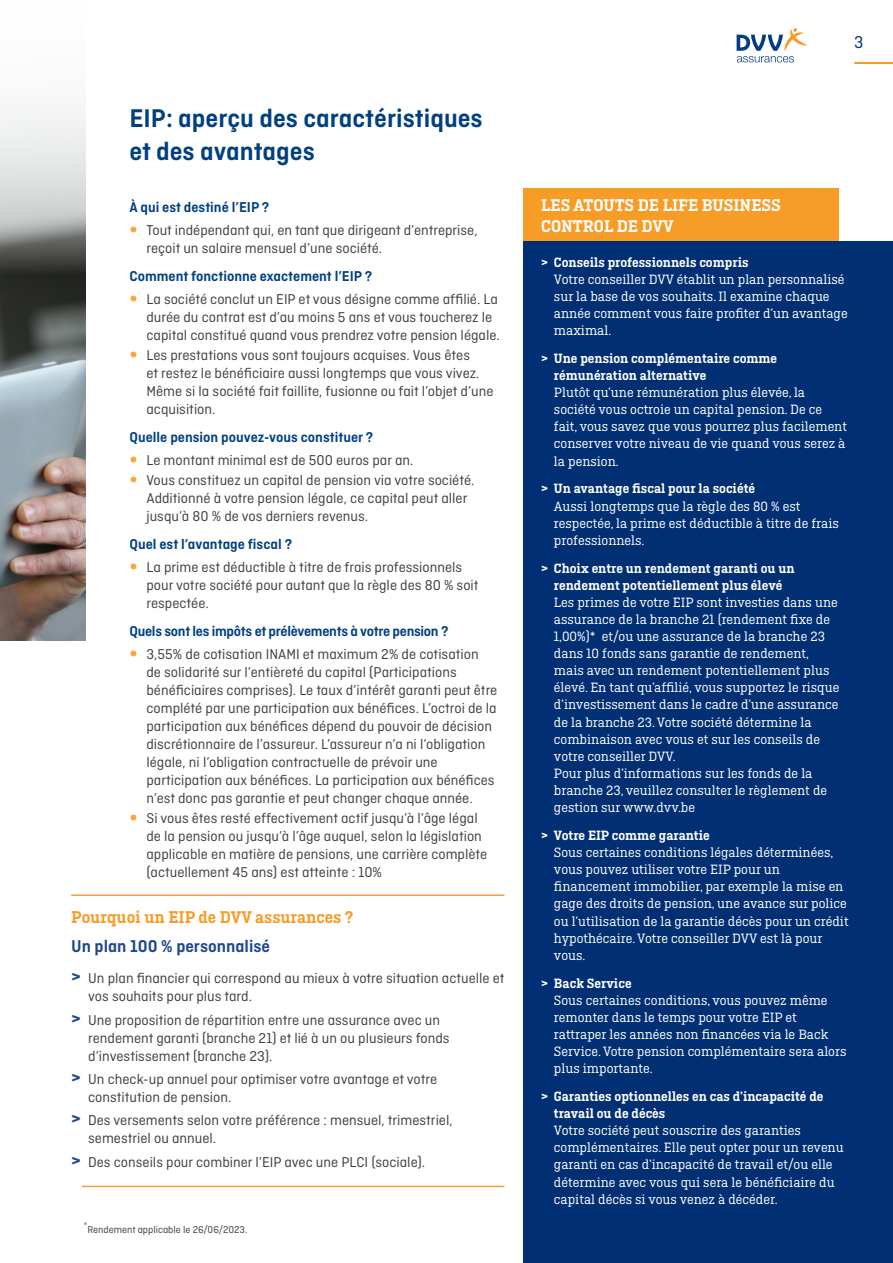
<style>
.page{position:relative;width:893px;height:1263px;background:#fff}
.page>*{position:absolute;margin:0;border:0;box-sizing:border-box;transform-origin:0 0}
.tussentitel{font:600 27px/32.4px "Ciutadella";color:#004081}
.voorbeeld{font:600 18px/21.6px "Ciutadella Slab";color:#fff}
.body_tekst{font:600 18px "Ciutadella Slab";color:#f89c28}
.body_tekst-2{font:600 18px "Ciutadella";color:#1f488c}
.t1{font:18px "Ciutadella";color:#002f73}
.body_tekst-3{font:15px/18px "Ciutadella";color:#3e3e3f}
.tussentitel-2{font:600 15px "Ciutadella";color:#004081}
.tussentitel-3{font:600 15px "Ciutadella";letter-spacing:-.02em;color:#004081}
.voorbeeld-2{font:14.25px/17.1px "Ciutadella Slab";color:#fff}
.voorbeeld-3{font:600 14.25px/17.1px "Ciutadella Slab";color:#fff}
.comments{font:10.5px "Ciutadella";color:#3e3e3f}
.comments-2{font:8.7px "Ciutadella";color:#3e3e3f}
.s1{font-weight:600;font-size:19.5px;color:#1f488c}
</style>
<div class="page">
<hr style="left:854px;top:62px;width:39px;height:2px;background:#f89c28">
<img style="left:0;top:276px;width:85px;height:364px">
<svg style="left:0;top:107px;width:86px;height:169px"></svg>
<svg style="left:737px;top:28px;width:70px;height:34px"></svg>
<hr style="left:71px;top:894px;width:433px;height:2px;background:#f89c39">
<hr style="left:82px;top:1186px;width:422px;height:1px;background:#f89c39">
<div style="left:524px;top:188px;width:315px;height:55px;background:#f89c28"></div>
<div style="left:524px;top:242px;width:369px;height:1021px;background:#002f73"></div>
<p class="tussentitel" style="left:129px;top:102px;width:355px">EIP: aperçu des caractéristiques et des avantages</p>
<p class="tussentitel-2" style="left:129px;top:199px;width:141px">À qui est destiné l’EIP ?</p>
<p class="body_tekst-3" style="left:146px;top:221px;width:333px">Tout indépendant qui, en tant que dirigeant d’entreprise, reçoit un salaire mensuel d’une société.</p>
<p class="tussentitel-2" style="left:129px;top:268px;width:244px">Comment fonctionne exactement l’EIP ?</p>
<p class="body_tekst-3" style="left:146px;top:290px;width:355px">La société conclut un EIP et vous désigne comme affilié. La durée du contrat est d’au moins 5 ans et vous toucherez le capital constitué quand vous prendrez votre pension légale.</p>
<p class="body_tekst-3" style="left:146px;top:346px;width:349px">Les prestations vous sont toujours acquises. Vous êtes<br>et restez le bénéficiaire aussi longtemps que vous vivez.<br>Même si la société fait faillite, fusionne ou fait l’objet d’une acquisition.</p>
<p class="tussentitel-2" style="left:129px;top:429px;width:245px">Quelle pension pouvez-vous constituer ?</p>
<p class="body_tekst-3" style="left:146px;top:451px;width:268px">Le montant minimal est de 500 euros par an.</p>
<p class="body_tekst-3" style="left:146px;top:471px;width:329px">Vous constituez un capital de pension via votre société.<br>Additionné à votre pension légale, ce capital peut aller jusqu’à 80 % de vos derniers revenus.</p>
<p class="tussentitel-2" style="left:129px;top:536px;width:164px">Quel est l’avantage fiscal ?</p>
<p class="body_tekst-3" style="left:146px;top:558px;width:334px">La prime est déductible à titre de frais professionnels pour votre société pour autant que la règle des 80 % soit respectée.</p>
<p class="tussentitel-3" style="left:129px;top:623px;width:320px">Quels sont les impôts et prélèvements à votre pension ?</p>
<p class="body_tekst-3" style="left:146px;top:644px;width:352px">3,55% de cotisation INAMI et maximum 2% de cotisation<br>de solidarité sur l’entièreté du capital (Participations bénéficiaires comprises). Le taux d’intérêt garanti peut être complété par une participation aux bénéfices. L’octroi de la participation aux bénéfices dépend du pouvoir de décision discrétionnaire de l’assureur. L’assureur n’a ni l’obligation légale, ni l’obligation contractuelle de prévoir une participation aux bénéfices. La participation aux bénéfices n’est donc pas garantie et peut changer chaque année.</p>
<p class="body_tekst-3" style="left:146px;top:809px;width:342px">Si vous êtes resté effectivement actif jusqu’à l’âge légal de la pension ou jusqu’à l’âge auquel, selon la législation applicable en matière de pensions, une carrière complète (actuellement 45 ans) est atteinte : 10%</p>
<p class="body_tekst" style="left:71px;top:907px;width:284px">Pourquoi un EIP de DVV assurances ?</p>
<p class="body_tekst-2" style="left:71px;top:936px;width:200px">Un plan 100 % personnalisé</p>
<p class="body_tekst-3" style="left:88px;top:969px;width:418px;text-indent:-17px"><span class="s1">&gt;</span> Un plan financier qui correspond au mieux à votre situation actuelle et vos souhaits pour plus tard.</p>
<p class="body_tekst-3" style="left:88px;top:1010px;width:363px;text-indent:-17px"><span class="s1">&gt;</span> Une proposition de répartition entre une assurance avec un rendement garanti (branche 21) et lié à un ou plusieurs fonds d’investissement (branche 23).</p>
<p class="body_tekst-3" style="left:88px;top:1070px;width:350px;text-indent:-17px"><span class="s1">&gt;</span> Un check-up annuel pour optimiser votre avantage et votre constitution de pension.</p>
<p class="body_tekst-3" style="left:88px;top:1111px;width:366px;text-indent:-17px"><span class="s1">&gt;</span> Des versements selon votre préférence : mensuel, trimestriel, semestriel ou annuel.</p>
<p class="body_tekst-3" style="left:71px;top:1153px;width:355px"><span class="s1">&gt;</span> Des conseils pour combiner l’EIP avec une PLCI (sociale).</p>
<p class="comments-2" style="left:84px;top:1220px;width:5px">*</p>
<p class="comments" style="left:87px;top:1224px;width:161px">Rendement applicable le 26/06/2023.</p>
<p class="t1" style="left:854px;top:32px;width:11px">3</p>
<p class="voorbeeld" style="left:541px;top:194px;width:241px">LES ATOUTS DE LIFE BUSINESS<br>CONTROL DE DVV</p>
<p class="voorbeeld-3" style="left:541px;top:253px;width:209px">&gt; Conseils professionnels compris</p>
<p class="voorbeeld-2" style="left:554px;top:271px;width:295px">Votre conseiller DVV établit un plan personnalisé sur la base de vos souhaits. Il examine chaque année comment vous faire profiter d’un avantage maximal.</p>
<p class="voorbeeld-3" style="left:554px;top:350px;width:225px;text-indent:-13px">&gt; Une pension complémentaire comme rémunération alternative</p>
<p class="voorbeeld-2" style="left:554px;top:384px;width:295px">Plutôt qu’une rémunération plus élevée, la société vous octroie un capital pension. De ce fait, vous savez que vous pourrez plus facilement conserver votre niveau de vie quand vous serez à la pension.</p>
<p class="voorbeeld-3" style="left:541px;top:480px;width:215px">&gt; Un avantage fiscal pour la société</p>
<p class="voorbeeld-2" style="left:554px;top:497px;width:286px">Aussi longtemps que la règle des 80 % est respectée, la prime est déductible à titre de frais professionnels.</p>
<p class="voorbeeld-3" style="left:541px;top:559px;width:255px;text-align:center">&gt; Choix entre un rendement garanti ou un rendement potentiellement plus élevé</p>
<p class="voorbeeld-2" style="left:554px;top:594px;width:287px">Les primes de votre EIP sont investies dans une assurance de la branche 21 (rendement fixe de 1,00%)* et/ou une assurance de la branche 23 dans 10 fonds sans garantie de rendement, mais avec un rendement potentiellement plus élevé. En tant qu’affilié, vous supportez le risque d’investissement dans le cadre d’une assurance de la branche 23. Votre société détermine la combinaison avec vous et sur les conseils de votre conseiller DVV.</p>
<p class="voorbeeld-2" style="left:554px;top:765px;width:275px">Pour plus d’informations sur les fonds de la branche 23, veuillez consulter le règlement de gestion sur www.dvv.be</p>
<p class="voorbeeld-3" style="left:541px;top:827px;width:170px">&gt; Votre EIP comme garantie</p>
<p class="voorbeeld-2" style="left:554px;top:844px;width:296px">Sous certaines conditions légales déterminées, vous pouvez utiliser votre EIP pour un financement immobilier, par exemple la mise en gage des droits de pension, une avance sur police ou l’utilisation de la garantie décès pour un crédit hypothécaire. Votre conseiller DVV est là pour vous.</p>
<p class="voorbeeld-3" style="left:541px;top:974px;width:92px">&gt; Back Service</p>
<p class="voorbeeld-2" style="left:554px;top:991px;width:294px">Sous certaines conditions, vous pouvez même remonter dans le temps pour votre EIP et rattraper les années non financées via le Back Service. Votre pension complémentaire sera alors plus importante.</p>
<p class="voorbeeld-3" style="left:554px;top:1088px;width:271px;text-indent:-13px">&gt; Garanties optionnelles en cas d’incapacité de travail ou de décès</p>
<p class="voorbeeld-2" style="left:554px;top:1122px;width:291px">Votre société peut souscrire des garanties complémentaires. Elle peut opter pour un revenu garanti en cas d’incapacité de travail et/ou elle détermine avec vous qui sera le bénéficiaire du capital décès si vous venez à décéder.</p>
</div>
